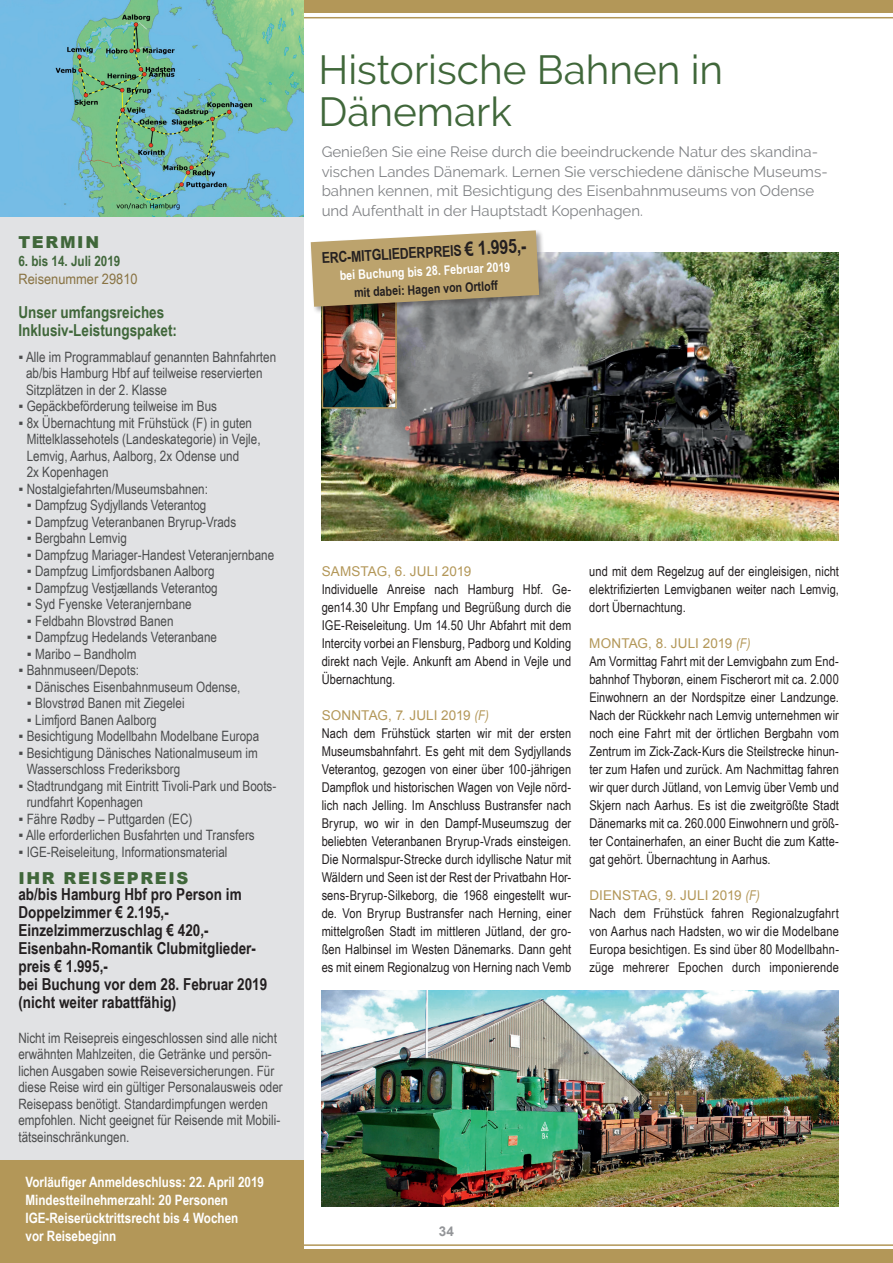
<style>
.page{position:relative;width:893px;height:1263px;background:#fff}
.page>*{position:absolute;margin:0;border:0;box-sizing:border-box;transform-origin:0 0}
.t1{font:40.5px/42px "Raleway";color:#40673a}
.t2{font:700 16.5px/18px "Arial Narrow";color:#231f20}
.t3{font:700 16.5px/18px "Arial Narrow";color:#40673a}
.t4{font:900 16.5px "Arial";letter-spacing:.1em;color:#40673a}
.t5{font:15px/19.5px "Raleway";color:#808285}
.t6{font:700 15px "Arial Narrow";color:#231f20}
.t7{font:14.25px/16.5px "Arial Narrow";color:#4b4c4d}
.t8{font:700 14.25px/18px "Arial Narrow";color:#fff}
.t9{font:700 14.25px "Arial Narrow";color:#40673a}
.t10{font:14.25px "Arial Narrow";color:#897342;scale:1.1 1}
.t11{font:13.5px/18px "Arial Narrow";letter-spacing:.005em;color:#231f20;text-align:justify}
.t12{font:13.5px "Arial";letter-spacing:.01em;color:#b39758}
.t13{font:700 13.5px "Arial";color:#939598}
.t14{font:700 13.05px "Arial Narrow";color:#fff}
.t15{font:700 13.05px "Arial Narrow";color:#231f20}
.s1{font-size:19.5px}
.s2{font-family:"Arial Narrow";font-style:italic}
</style>
<div class="page">
<div style="left:0;top:0;width:893px;height:13px;background:#b39758"></div>
<hr style="left:0;top:17px;width:893px;height:1px;background:#b39758">
<div style="left:0;top:0;width:304px;height:1203px;background:#e1e2e4"></div>
<hr style="left:0;top:1244px;width:893px;height:2px;background:#b39758">
<div style="left:0;top:1250px;width:893px;height:13px;background:#b39758"></div>
<div style="left:0;top:1160px;width:304px;height:103px;background:#b39758"></div>
<img style="left:0;top:0;width:304px;height:216px">
<img style="left:322px;top:990px;width:517px;height:216px">
<img style="left:322px;top:252px;width:517px;height:288px">
<img style="left:325px;top:314px;width:69px;height:92px">
<div style="left:322px;top:300px;width:75px;height:109px;border:2px solid #b39758"></div>
<div style="left:309px;top:229px;width:238px;height:85px;background:#231f20;opacity:.4"></div>
<svg style="left:311px;top:230px;width:228px;height:77px;background:#bca77a"></svg>
<p class="t4" style="left:18px;top:230px;width:82px">TERMIN</p>
<p class="t9" style="left:18px;top:250px;width:104px">6. bis 14. Juli 2019</p>
<p class="t10" style="left:18px;top:268px;width:110px">Reisenummer 29810</p>
<p class="t3" style="left:18px;top:302px;width:160px">Unser umfangsreiches<br>Inklusiv-Leistungspaket:</p>
<p class="t7" style="left:26px;top:348px;width:252px;text-indent:-8px">▪ Alle im Programmablauf genannten Bahnfahrten ab/bis Hamburg Hbf auf teilweise reservierten<br>Sitzplätzen in der 2. Klasse</p>
<p class="t7" style="left:18px;top:397px;width:200px">▪ Gepäckbeförderung teilweise im Bus</p>
<p class="t7" style="left:27px;top:414px;width:235px;text-indent:-8px">▪ 8x Übernachtung mit Frühstück (F) in guten Mittelklassehotels (Landeskategorie) in Vejle, Lemvig, Aarhus, Aalborg, 2x Odense und<br>2x Kopenhagen</p>
<p class="t7" style="left:18px;top:480px;width:191px">▪ Nostalgiefahrten/Museumsbahnen:</p>
<p class="t7" style="left:27px;top:496px;width:181px">▪ Dampfzug Sydjyllands Veterantog</p>
<p class="t7" style="left:27px;top:513px;width:211px">▪ Dampfzug Veteranbanen Bryrup-Vrads</p>
<p class="t7" style="left:27px;top:529px;width:101px">▪ Bergbahn Lemvig</p>
<p class="t7" style="left:27px;top:546px;width:249px">▪ Dampfzug Mariager-Handest Veteranjernbane</p>
<p class="t7" style="left:27px;top:562px;width:189px">▪ Dampfzug Limfjordsbanen Aalborg</p>
<p class="t7" style="left:27px;top:579px;width:192px">▪ Dampfzug Vestjællands Veterantog</p>
<p class="t7" style="left:27px;top:595px;width:166px">▪ Syd Fyenske Veteranjernbane</p>
<p class="t7" style="left:27px;top:612px;width:148px">▪ Feldbahn Blovstrød Banen</p>
<p class="t7" style="left:27px;top:628px;width:192px">▪ Dampfzug Hedelands Veteranbane</p>
<p class="t7" style="left:27px;top:645px;width:111px">▪ Maribo – Bandholm</p>
<p class="t7" style="left:18px;top:661px;width:122px">▪ Bahnmuseen/Depots:</p>
<p class="t7" style="left:27px;top:678px;width:215px">▪ Dänisches Eisenbahnmuseum Odense,</p>
<p class="t7" style="left:27px;top:694px;width:159px">▪ Blovstrød Banen mit Ziegelei</p>
<p class="t7" style="left:27px;top:711px;width:131px">▪ Limfjord Banen Aalborg</p>
<p class="t7" style="left:18px;top:727px;width:242px">▪ Besichtigung Modellbahn Modelbane Europa</p>
<p class="t7" style="left:27px;top:744px;width:233px;text-indent:-8px">▪ Besichtigung Dänisches Nationalmuseum im<br>Wasserschloss Frederiksborg</p>
<p class="t7" style="left:27px;top:777px;width:251px;text-indent:-8px">▪ Stadtrundgang mit Eintritt Tivoli-Park und Boots&shy;rundfahrt Kopenhagen</p>
<p class="t7" style="left:18px;top:810px;width:175px">▪ Fähre Rødby – Puttgarden (EC)</p>
<p class="t7" style="left:18px;top:826px;width:238px">▪ Alle erforderlichen Busfahrten und Transfers</p>
<p class="t7" style="left:18px;top:843px;width:210px">▪ IGE-Reiseleitung, Informationsmaterial</p>
<p class="t4" style="left:18px;top:866px;width:171px">I HR REISEPREIS</p>
<p class="t2" style="left:18px;top:884px;width:250px">ab/bis Hamburg Hbf pro Person im<br>Doppelzimmer € 2.195,-<br>Einzelzimmerzuschlag € 420,-<br>Eisenbahn-Romantik Clubmitglieder&shy;preis € 1.995,-<br>bei Buchung vor dem 28. Februar 2019 (nicht weiter rabattfähig)</p>
<p class="t7" style="left:18px;top:1029px;width:266px">Nicht im Reisepreis eingeschlossen sind alle nicht erwähnten Mahlzeiten, die Getränke und persön&shy;lichen Ausgaben sowie Reiseversicherungen. Für diese Reise wird ein gültiger Personalausweis oder Reisepass benötigt. Standardimpfungen werden empfohlen. Nicht geeignet für Reisende mit Mobili&shy;tätseinschränkungen.</p>
<p class="t8" style="left:26px;top:1172px;width:240px">Vorläufiger Anmeldeschluss: 22. April 2019<br>Mindestteilnehmerzahl: 20 Personen IGE-Reiserücktrittsrecht bis 4 Wochen<br>vor Reisebeginn</p>
<h1 class="t1" style="left:318px;top:48px;width:406px">Historische Bahnen in<br>Dänemark</h1>
<p class="t5" style="left:322px;top:142px;width:507px">Genießen Sie eine Reise durch die beeindruckende Natur des skandina&shy;vischen Landes Dänemark. Lernen Sie verschiedene dänische Museums&shy;bahnen kennen, mit Besichtigung des Eisenbahnmuseums von Odense und Aufenthalt in der Hauptstadt Kopenhagen.</p>
<p class="t6" style="left:321px;top:246px;width:206px;rotate:-3deg">ERC-MITGLIEDERPREIS <span class="s1">€ 1.995,-</span></p>
<p class="t14" style="left:339px;top:266px;width:172px;rotate:-3deg">bei Buchung bis 28. Februar 2019</p>
<p class="t15" style="left:354px;top:283px;width:145px;rotate:-3deg">mit dabei: Hagen von Ortloff</p>
<p class="t12" style="left:322px;top:562px;width:20px">SAMSTAG</p>
<p class="t12" style="left:387px;top:562px;width:86px">, 6. JULI 2019</p>
<p class="t11" style="left:322px;top:580px;width:251px">Individuelle Anreise nach Hamburg Hbf. Ge&shy;gen14.30 Uhr Empfang und Begrüßung durch die IGE-Reiseleitung. Um 14.50 Uhr Abfahrt mit dem Intercity vorbei an Flensburg, Padborg und Kolding direkt nach Vejle. Ankunft am Abend in Vejle und Übernachtung.</p>
<p class="t12" style="left:322px;top:706px;width:20px">SONNTAG</p>
<p class="t12" style="left:388px;top:706px;width:102px">, 7. JULI 2019 <span class="s2">(F)</span></p>
<p class="t11" style="left:322px;top:724px;width:251px">Nach dem Frühstück starten wir mit der ersten Museumsbahnfahrt. Es geht mit dem Sydjyllands Veterantog, gezogen von einer über 100-jährigen Dampflok und historischen Wagen von Vejle nörd&shy;lich nach Jelling. Im Anschluss Bustransfer nach Bryrup, wo wir in den Dampf-Museumszug der beliebten Veteranbanen Bryrup-Vrads einsteigen.<br>Die Normalspur-Strecke durch idyllische Natur mit Wäldern und Seen ist der Rest der Privatbahn Hor&shy;sens-Bryrup-Silkeborg, die 1968 eingestellt wur&shy;de. Von Bryrup Bustransfer nach Herning, einer mittelgroßen Stadt im mittleren Jütland, der gro&shy;ßen Halbinsel im Westen Dänemarks. Dann geht es mit einem Regionalzug von Herning nach Vemb</p>
<p class="t11" style="left:589px;top:562px;width:251px">und mit dem Regelzug auf der eingleisigen, nicht elektrifizierten Lemvigbanen weiter nach Lemvig, dort Übernachtung.</p>
<p class="t12" style="left:589px;top:634px;width:22px">MONTAG</p>
<p class="t12" style="left:648px;top:634px;width:104px">, 8. JULI 2019 <span class="s2">(F)</span></p>
<p class="t11" style="left:589px;top:652px;width:251px">Am Vormittag Fahrt mit der Lemvigbahn zum End&shy;bahnhof Thyborøn, einem Fischerort mit ca. 2.000<br>Einwohnern an der Nordspitze einer Landzunge.<br>Nach der Rückkehr nach Lemvig unternehmen wir noch eine Fahrt mit der örtlichen Bergbahn vom Zentrum im Zick-Zack-Kurs die Steilstrecke hinun&shy;ter zum Hafen und zurück. Am Nachmittag fahren wir quer durch Jütland, von Lemvig über Vemb und Skjern nach Aarhus. Es ist die zweitgrößte Stadt Dänemarks mit ca. 260.000 Einwohnern und größ&shy;ter Containerhafen, an einer Bucht die zum Katte&shy;gat gehört. Übernachtung in Aarhus.</p>
<p class="t12" style="left:589px;top:886px;width:19px">DIENSTAG</p>
<p class="t12" style="left:658px;top:886px;width:104px">, 9. JULI 2019 <span class="s2">(F)</span></p>
<p class="t11" style="left:589px;top:904px;width:251px">Nach dem Frühstück fahren Regionalzugfahrt von Aarhus nach Hadsten, wo wir die Modelbane Europa besichtigen. Es sind über 80 Modellbahn&shy;züge mehrerer Epochen durch imponierende</p>
<p class="t13" style="left:439px;top:1222px;width:17px">34</p>
</div>
